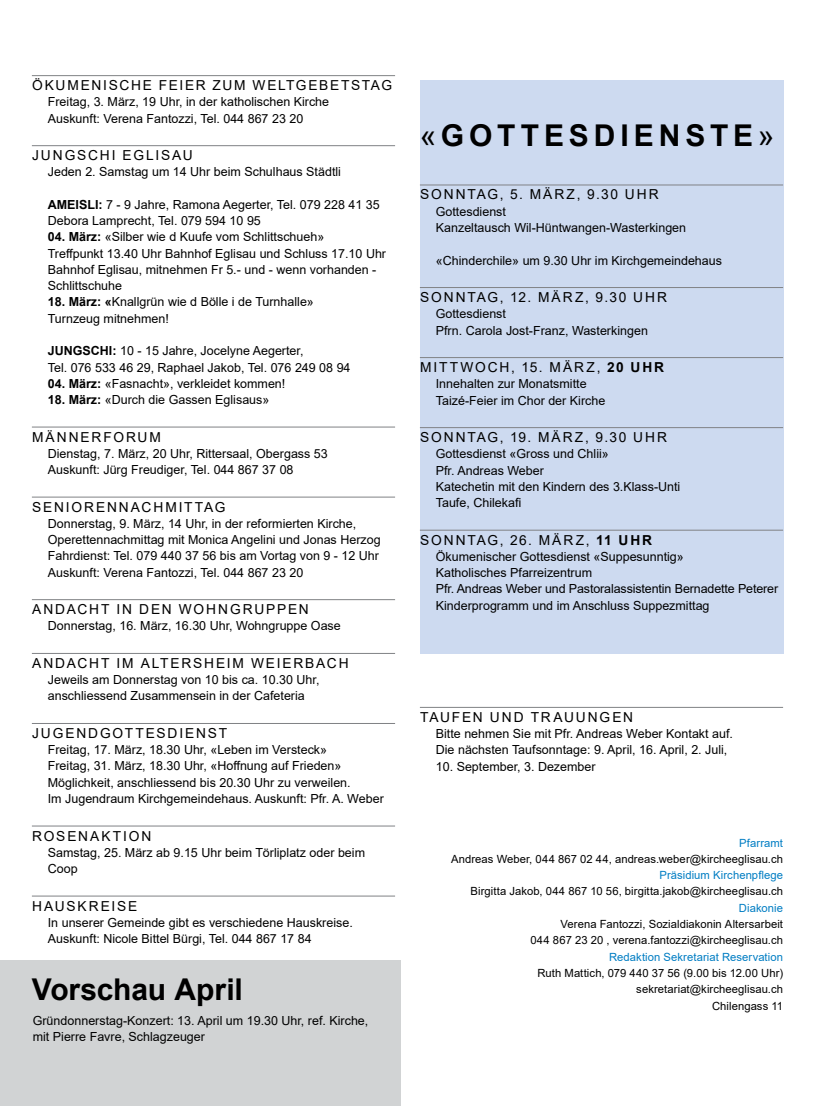
<style>
.page{position:relative;width:815px;height:1106px;background:#fff}
.page>*{position:absolute;margin:0;border:0;box-sizing:border-box;transform-origin:0 0}
.t1{font:700 30px "Arial";letter-spacing:.15em;color:#000}
.t2{font:700 30px "Arial";letter-spacing:-.005em;color:#000}
.t3{font:13.75px "Arial";letter-spacing:.14em;color:#000}
.t4{font:12.5px/16.2px "Arial";color:#000}
.t5{font:11.25px/16.2px "Arial";letter-spacing:.005em;color:#000;text-align:right}
.t6{font:11.25px "Arial";letter-spacing:.005em;color:#007dc3}
.s1{font-weight:700}
.s2{font-weight:400}
</style>
<div class="page">
<div style="left:420px;top:80px;width:363px;height:573px;background:#cddaf0"></div>
<hr style="left:420px;top:185px;width:363px;height:1px;background:#808285">
<hr style="left:420px;top:287px;width:363px;height:1px;background:#808285">
<hr style="left:420px;top:357px;width:363px;height:1px;background:#808285">
<hr style="left:420px;top:427px;width:363px;height:1px;background:#808285">
<hr style="left:420px;top:530px;width:363px;height:1px;background:#808285">
<hr style="left:32px;top:75px;width:363px;height:1px;background:#808285">
<hr style="left:32px;top:145px;width:363px;height:1px;background:#808285">
<hr style="left:32px;top:427px;width:363px;height:1px;background:#808285">
<hr style="left:32px;top:497px;width:363px;height:1px;background:#808285">
<hr style="left:32px;top:599px;width:363px;height:1px;background:#808285">
<hr style="left:32px;top:653px;width:363px;height:1px;background:#808285">
<hr style="left:32px;top:723px;width:363px;height:1px;background:#808285">
<hr style="left:32px;top:825px;width:363px;height:1px;background:#808285">
<hr style="left:32px;top:895px;width:363px;height:1px;background:#808285">
<hr style="left:420px;top:707px;width:363px;height:1px;background:#808285">
<div style="left:0;top:960px;width:401px;height:146px;background:#d1d3d4"></div>
<p class="t3" style="left:32px;top:76px;width:12px">ökumenische</p>
<p class="t3" style="left:159px;top:76px;width:20px">Feier</p>
<p class="t3" style="left:213px;top:76px;width:12px">zum</p>
<p class="t3" style="left:253px;top:76px;width:12px">weltgebetstag</p>
<p class="t4" style="left:48px;top:94px;width:283px">Freitag, 3. März, 19 Uhr, in der katholischen Kirche<br>Auskunft: Verena Fantozzi, Tel. 044 867 23 20</p>
<p class="t3" style="left:32px;top:146px;width:12px">jungschi</p>
<p class="t3" style="left:123px;top:146px;width:22px">Eglisau</p>
<p class="t4" style="left:48px;top:164px;width:295px">Jeden 2. Samstag um 14 Uhr beim Schulhaus Städtli</p>
<p class="t4" style="left:48px;top:196px;width:333px"><span class="s1">AMEISLI:</span> 7 - 9 Jahre, Ramona Aegerter, Tel. 079 228 41 35<br>Debora Lamprecht, Tel. 079 594 10 95</p>
<p class="t4" style="left:48px;top:229px;width:340px"><span class="s1">04. März:</span> «Silber wie d Kuufe vom Schlittschueh»<br>Treffpunkt 13.40 Uhr Bahnhof Eglisau und Schluss 17.10 Uhr Bahnhof Eglisau, mitnehmen Fr 5.- und - wenn vorhanden - Schlittschuhe</p>
<p class="t4" style="left:48px;top:294px;width:268px"><span class="s1">18. März: «</span>Knallgrün wie d Bölle i de Turnhalle»<br>Turnzeug mitnehmen!</p>
<p class="t4" style="left:48px;top:343px;width:304px"><span class="s1">JUNGSCHI:</span> 10 - 15 Jahre, Jocelyne Aegerter,<br>Tel. 076 533 46 29, Raphael Jakob, Tel. 076 249 08 94</p>
<p class="t4" style="left:48px;top:375px;width:239px"><span class="s1">04. März:</span> «Fasnacht», verkleidet kommen!</p>
<p class="t4" style="left:48px;top:391px;width:223px"><span class="s1">18. März:</span> «Durch die Gassen Eglisaus»</p>
<p class="t3" style="left:32px;top:427px;width:38px">Männerforum</p>
<p class="t4" style="left:48px;top:445px;width:281px">Dienstag, 7. März, 20 Uhr, Rittersaal, Obergass 53<br>Auskunft: Jürg Freudiger, Tel. 044 867 37 08</p>
<p class="t3" style="left:32px;top:497px;width:23px">Seniorennachmittag</p>
<p class="t4" style="left:48px;top:515px;width:334px">Donnerstag, 9. März, 14 Uhr, in der reformierten Kirche, Operettennachmittag mit Monica Angelini und Jonas Herzog Fahrdienst: Tel. 079 440 37 56 bis am Vortag von 9 - 12 Uhr Auskunft: Verena Fantozzi, Tel. 044 867 23 20</p>
<p class="t3" style="left:32px;top:600px;width:13px">andacht</p>
<p class="t3" style="left:116px;top:600px;width:34px">in den</p>
<p class="t3" style="left:179px;top:600px;width:13px">wohngruppen</p>
<p class="t4" style="left:48px;top:618px;width:294px">Donnerstag, 16. März, 16.30 Uhr, Wohngruppe Oase</p>
<p class="t3" style="left:32px;top:653px;width:24px">Andacht</p>
<p class="t3" style="left:117px;top:653px;width:47px">im Altersheim</p>
<p class="t3" style="left:251px;top:653px;width:26px">Weierbach</p>
<p class="t4" style="left:48px;top:671px;width:273px">Jeweils am Donnerstag von 10 bis ca. 10.30 Uhr, anschliessend Zusammensein in der Cafeteria</p>
<p class="t3" style="left:32px;top:723px;width:12px">jugendgottesdienst</p>
<p class="t4" style="left:48px;top:741px;width:338px">Freitag, 17. März, 18.30 Uhr, «Leben im Versteck»<br>Freitag, 31. März, 18.30 Uhr, «Hoffnung auf Frieden» Möglichkeit, anschliessend bis 20.30 Uhr zu verweilen.<br>Im Jugendraum Kirchgemeindehaus. Auskunft: Pfr. A. Weber</p>
<p class="t3" style="left:32px;top:826px;width:24px">Rosenaktion</p>
<p class="t4" style="left:48px;top:844px;width:319px">Samstag, 25. März ab 9.15 Uhr beim Törliplatz oder beim<br>Coop</p>
<p class="t3" style="left:32px;top:896px;width:24px">Hauskreise</p>
<p class="t4" style="left:48px;top:914px;width:306px">In unserer Gemeinde gibt es verschiedene Hauskreise.<br>Auskunft: Nicole Bittel Bürgi, Tel. 044 867 17 84</p>
<h1 class="t2" style="left:32px;top:968px;width:212px">Vorschau April</h1>
<p class="t4" style="left:33px;top:1012px;width:337px">Gründonnerstag-Konzert: 13. April um 19.30 Uhr, ref. Kirche, mit Pierre Favre, Schlagzeuger</p>
<h1 class="t1" style="left:420px;top:114px;width:356px"><span class="s2">«</span>GOTTESDIENSTE<span class="s2">»</span></h1>
<p class="t3" style="left:420px;top:185px;width:23px">Sonntag</p>
<p class="t3" style="left:500px;top:185px;width:149px">, 5. März, 9.30 Uhr</p>
<p class="t4" style="left:436px;top:203px;width:252px">Gottesdienst<br>Kanzeltausch Wil-Hüntwangen-Wasterkingen</p>
<p class="t4" style="left:436px;top:252px;width:288px">«Chinderchile» um 9.30 Uhr im Kirchgemeindehaus</p>
<p class="t3" style="left:420px;top:288px;width:23px">Sonntag</p>
<p class="t3" style="left:500px;top:288px;width:157px">, 12. März, 9.30 Uhr</p>
<p class="t4" style="left:436px;top:306px;width:214px">Gottesdienst<br>Pfrn. Carola Jost-Franz, Wasterkingen</p>
<p class="t3" style="left:420px;top:358px;width:25px">Mittwoch</p>
<p class="t3" style="left:511px;top:358px;width:155px">, 15. März, <span class="s1">20 UHR</span></p>
<p class="t4" style="left:436px;top:376px;width:171px">Innehalten zur Monatsmitte<br>Taizé-Feier im Chor der Kirche</p>
<p class="t3" style="left:420px;top:428px;width:23px">Sonntag</p>
<p class="t3" style="left:500px;top:428px;width:157px">, 19. März, 9.30 Uhr</p>
<p class="t4" style="left:436px;top:446px;width:246px">Gottesdienst «Gross und Chlii»<br>Pfr. Andreas Weber<br>Katechetin mit den Kindern des 3.Klass-Unti<br>Taufe, Chilekafi</p>
<p class="t3" style="left:420px;top:530px;width:23px">Sonntag</p>
<p class="t3" style="left:500px;top:530px;width:143px">, 26. März, <span class="s1">11 Uhr</span></p>
<p class="t4" style="left:436px;top:548px;width:344px">Ökumenischer Gottesdienst «Suppesunntig»<br>Katholisches Pfarreizentrum<br>Pfr. Andreas Weber und Pastoralassistentin Bernadette Peterer Kinderprogramm und im Anschluss Suppezmittag</p>
<p class="t3" style="left:420px;top:707px;width:21px">Taufen</p>
<p class="t3" style="left:490px;top:707px;width:12px">und</p>
<p class="t3" style="left:531px;top:707px;width:23px">Trauungen</p>
<p class="t4" style="left:436px;top:725px;width:299px">Bitte nehmen Sie mit Pfr. Andreas Weber Kontakt auf.<br>Die nächsten Taufsonntage: 9. April, 16. April, 2. Juli,</p>
<p class="t4" style="left:436px;top:758px;width:161px">10. September, 3. Dezember</p>
<p class="t6" style="left:739px;top:834px;width:45px">Pfarramt</p>
<p class="t5" style="left:451px;top:850px;width:333px">Andreas Weber, 044 867 02 44, andreas.weber@kircheeglisau.ch</p>
<p class="t6" style="left:659px;top:867px;width:125px">Präsidium Kirchenpflege</p>
<p class="t5" style="left:471px;top:883px;width:314px">Birgitta Jakob, 044 867 10 56, birgitta.jakob@kircheeglisau.ch</p>
<p class="t6" style="left:739px;top:900px;width:46px">Diakonie</p>
<p class="t5" style="left:530px;top:916px;width:254px">Verena Fantozzi, Sozialdiakonin Altersarbeit<br>044 867 23 20 , verena.fantozzi@kircheeglisau.ch</p>
<p class="t6" style="left:609px;top:949px;width:176px">Redaktion Sekretariat Reservation</p>
<p class="t5" style="left:537px;top:964px;width:247px">Ruth Mattich, 079 440 37 56 (9.00 bis 12.00 Uhr) sekretariat@kircheeglisau.ch<br>Chilengass 11</p>
</div>
